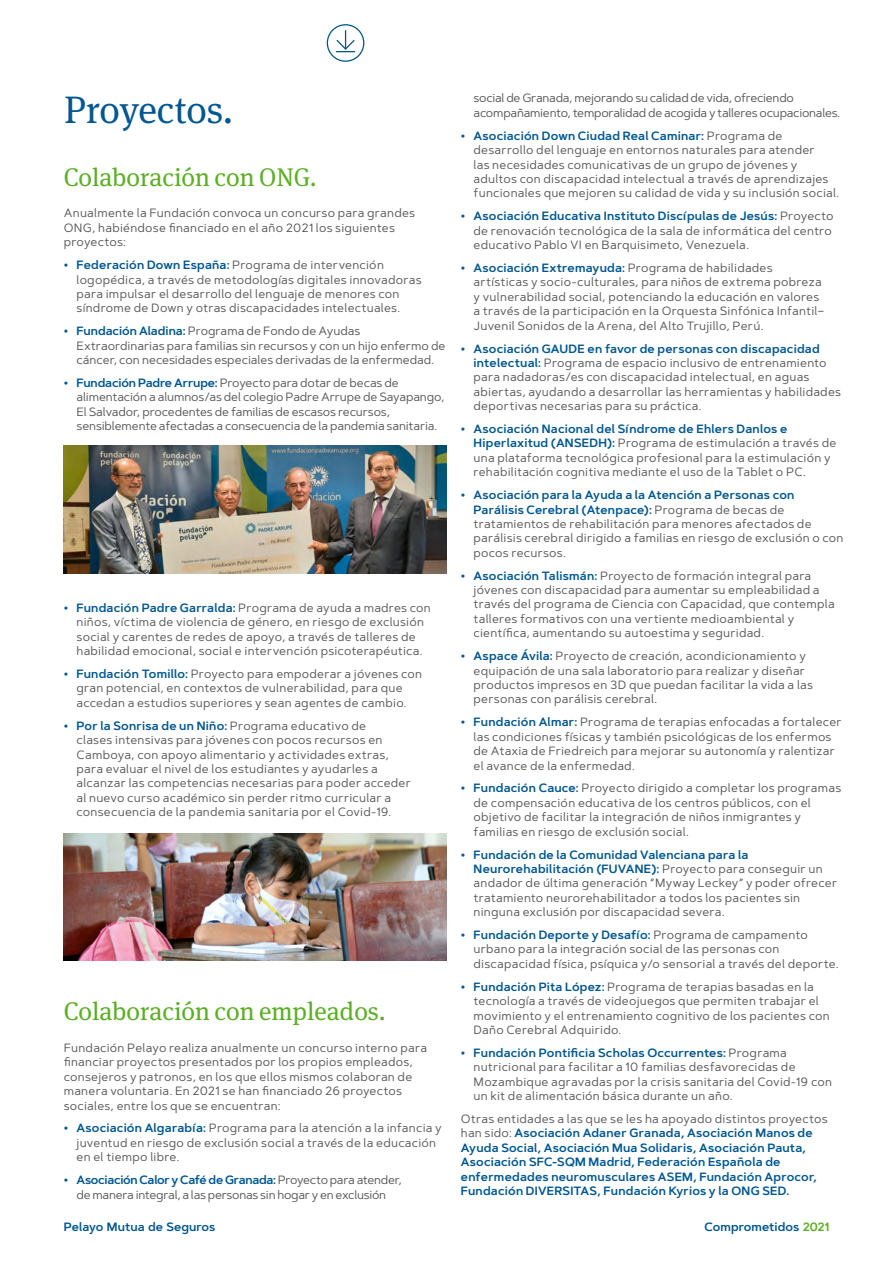
<style>
.page{position:relative;width:893px;height:1263px;background:#fff}
.page>*{position:absolute;margin:0;border:0;box-sizing:border-box;transform-origin:0 0}
.t1{font:38.25px "Meta Serif Pro";letter-spacing:-.005em;color:#005791}
.t2{font:25.5px "Meta Serif Pro";color:#5aaf24}
.t3{font:12px/14.4px "Artegra Sans";letter-spacing:.015em;color:#555756}
.t4{font:600 12px/14.4px "Artegra Sans";letter-spacing:.015em;color:#005791}
.t5{font:12px/14.4px "Artegra Sans";letter-spacing:-.01em;color:#555756}
.t6{font:12px/14.4px "Artegra Sans";letter-spacing:-.02em;color:#555756;text-align:center}
.s1{font-weight:600;color:#005791}
.s2{font-weight:400;color:#555756}
.s3{color:#5aaf24}
</style>
<div class="page">
<img style="left:64px;top:446px;width:382px;height:127px">
<img style="left:64px;top:833px;width:382px;height:128px">
<svg style="left:326px;top:24px;width:39px;height:38px"></svg>
<h1 class="t1" style="left:64px;top:82px;width:171px">Proyectos.</h1>
<h2 class="t2" style="left:64px;top:159px;width:255px">Colaboración con ONG.</h2>
<p class="t3" style="left:64px;top:206px;width:353px">Anualmente la Fundación convoca un concurso para grandes<br>ONG, habiéndose financiado en el año 2021 los siguientes proyectos:</p>
<p class="t3" style="left:77px;top:257px;width:347px;text-indent:-13px"><span class="s1">• Federación Down España:</span> Programa de intervención logopédica, a través de metodologías digitales innovadoras para impulsar el desarrollo del lenguaje de menores con síndrome de Down y otras discapacidades intelectuales.</p>
<p class="t3" style="left:77px;top:324px;width:371px;text-indent:-13px"><span class="s1">• Fundación Aladina:</span> Programa de Fondo de Ayudas<br>Extraordinarias para familias sin recursos y con un hijo enfermo de cáncer, con necesidades especiales derivadas de la enfermedad.</p>
<p class="t5" style="left:77px;top:375px;width:370px;text-indent:-13px"><span class="s1">• Fundación Padre Arrupe:</span> Proyecto para dotar de becas de alimentación a alumnos/as del colegio Padre Arrupe de Sayapango, El Salvador, procedentes de familias de escasos recursos, sensiblemente afectadas a consecuencia de la pandemia sanitaria.</p>
<p class="t3" style="left:64px;top:600px;width:369px;text-align:center"><span class="s1">• Fundación Padre Garralda:</span> Programa de ayuda a madres con niños, víctima de violencia de género, en riesgo de exclusión social y carentes de redes de apoyo, a través de talleres de habilidad emocional, social e intervención psicoterapéutica.</p>
<p class="t3" style="left:64px;top:666px;width:360px;text-align:center"><span class="s1">• Fundación Tomillo:</span> Proyecto para empoderar a jóvenes con gran potencial, en contextos de vulnerabilidad, para que accedan a estudios superiores y sean agentes de cambio.</p>
<p class="t3" style="left:77px;top:718px;width:336px;text-indent:-13px"><span class="s1">• Por la Sonrisa de un Niño:</span> Programa educativo de<br>clases intensivas para jóvenes con pocos recursos en Camboya, con apoyo alimentario y actividades extras, para evaluar el nivel de los estudiantes y ayudarles a alcanzar las competencias necesarias para poder acceder al nuevo curso académico sin perder ritmo curricular a consecuencia de la pandemia sanitaria por el Covid-19.</p>
<h2 class="t2" style="left:64px;top:993px;width:323px">Colaboración con empleados.</h2>
<p class="t3" style="left:64px;top:1040px;width:365px">Fundación Pelayo realiza anualmente un concurso interno para financiar proyectos presentados por los propios empleados, consejeros y patronos, en los que ellos mismos colaboran de manera voluntaria. En 2021 se han financiado 26 proyectos sociales, entre los que se encuentran:</p>
<p class="t3" style="left:77px;top:1121px;width:367px;text-indent:-13px"><span class="s1">• Asociación Algarabía:</span> Programa para la atención a la infancia y juventud en riesgo de exclusión social a través de la educación en el tiempo libre.</p>
<p class="t6" style="left:64px;top:1172px;width:340px"><span class="s1">• Asociación Calor y Café de Granada:</span> Proyecto para atender, de manera integral, a las personas sin hogar y en exclusión</p>
<p class="t6" style="left:474px;top:91px;width:368px;text-align:left">social de Granada, mejorando su calidad de vida, ofreciendo acompañamiento, temporalidad de acogida y talleres ocupacionales.</p>
<p class="t3" style="left:474px;top:128px;width:367px;text-indent:-13px"><span class="s1">• Asociación Down Ciudad Real Caminar:</span> Programa de desarrollo del lenguaje en entornos naturales para atender<br>las necesidades comunicativas de un grupo de jóvenes y adultos con discapacidad intelectual a través de aprendizajes funcionales que mejoren su calidad de vida y su inclusión social.</p>
<p class="t3" style="left:474px;top:209px;width:362px;text-indent:-13px"><span class="s1">• Asociación Educativa Instituto Discípulas de Jesús:</span> Proyecto de renovación tecnológica de la sala de informática del centro educativo Pablo VI en Barquisimeto, Venezuela.</p>
<p class="t3" style="left:474px;top:260px;width:352px;text-indent:-13px"><span class="s1">• Asociación Extremayuda:</span> Programa de habilidades artísticas y socio-culturales, para niños de extrema pobreza y vulnerabilidad social, potenciando la educación en valores a través de la participación en la Orquesta Sinfónica Infantil– Juvenil Sonidos de la Arena, del Alto Trujillo, Perú.</p>
<p class="t3" style="left:474px;top:341px;width:369px;text-indent:-13px"><span class="s1">• Asociación GAUDE en favor de personas con discapacidad intelectual:</span> Programa de espacio inclusivo de entrenamiento para nadadoras/es con discapacidad intelectual, en aguas abiertas, ayudando a desarrollar las herramientas y habilidades deportivas necesarias para su práctica.</p>
<p class="t3" style="left:474px;top:421px;width:364px;text-indent:-13px"><span class="s1">• Asociación Nacional del Síndrome de Ehlers Danlos e Hiperlaxitud (ANSEDH):</span> Programa de estimulación a través de una plataforma tecnológica profesional para la estimulación y rehabilitación cognitiva mediante el uso de la Tablet o PC.</p>
<p class="t3" style="left:474px;top:487px;width:371px;text-indent:-13px"><span class="s1">• Asociación para la Ayuda a la Atención a Personas con Parálisis Cerebral (Atenpace):</span> Programa de becas de tratamientos de rehabilitación para menores afectados de parálisis cerebral dirigido a familias en riesgo de exclusión o con pocos recursos.</p>
<p class="t3" style="left:474px;top:568px;width:363px;text-indent:-13px"><span class="s1">• Asociación Talismán:</span> Proyecto de formación integral para jóvenes con discapacidad para aumentar su empleabilidad a través del programa de Ciencia con Capacidad, que contempla talleres formativos con una vertiente medioambiental y científica, aumentando su autoestima y seguridad.</p>
<p class="t3" style="left:474px;top:648px;width:341px;text-indent:-13px"><span class="s1">• Aspace Ávila:</span> Proyecto de creación, acondicionamiento y equipación de una sala laboratorio para realizar y diseñar productos impresos en 3D que puedan facilitar la vida a las personas con parálisis cerebral.</p>
<p class="t3" style="left:474px;top:715px;width:370px;text-indent:-13px"><span class="s1">• Fundación Almar:</span> Programa de terapias enfocadas a fortalecer las condiciones físicas y también psicológicas de los enfermos de Ataxia de Friedreich para mejorar su autonomía y ralentizar el avance de la enfermedad.</p>
<p class="t3" style="left:474px;top:781px;width:369px;text-indent:-13px"><span class="s1">• Fundación Cauce:</span> Proyecto dirigido a completar los programas de compensación educativa de los centros públicos, con el objetivo de facilitar la integración de niños inmigrantes y familias en riesgo de exclusión social.</p>
<p class="t3" style="left:474px;top:847px;width:365px;text-indent:-13px"><span class="s1">• Fundación de la Comunidad Valenciana para la Neurorehabilitación (FUVANE):</span> Proyecto para conseguir un andador de última generación “Myway Leckey” y poder ofrecer tratamiento neurorehabilitador a todos los pacientes sin ninguna exclusión por discapacidad severa.</p>
<p class="t3" style="left:474px;top:927px;width:367px;text-indent:-13px"><span class="s1">• Fundación Deporte y Desafío:</span> Programa de campamento urbano para la integración social de las personas con discapacidad física, psíquica y/o sensorial a través del deporte.</p>
<p class="t3" style="left:474px;top:979px;width:358px;text-indent:-13px"><span class="s1">• Fundación Pita López:</span> Programa de terapias basadas en la tecnología a través de videojuegos que permiten trabajar el movimiento y el entrenamiento cognitivo de los pacientes con Daño Cerebral Adquirido.</p>
<p class="t3" style="left:474px;top:1045px;width:360px;text-indent:-13px"><span class="s1">• Fundación Pontificia Scholas Occurrentes:</span> Programa nutricional para facilitar a 10 familias desfavorecidas de Mozambique agravadas por la crisis sanitaria del Covid-19 con un kit de alimentación básica durante un año.</p>
<p class="t4" style="left:461px;top:1112px;width:368px"><span class="s2">Otras entidades a las que se les ha apoyado distintos proyectos han sido:</span> Asociación Adaner Granada, Asociación Manos de Ayuda Social, Asociación Mua Solidaris, Asociación Pauta, Asociación SFC-SQM Madrid, Federación Española de enfermedades neuromusculares ASEM, Fundación Aprocor, Fundación DIVERSITAS, Fundación Kyrios y la ONG SED.</p>
<p class="t4" style="left:64px;top:1219px;width:153px">Pelayo Mutua de Seguros</p>
<p class="t4" style="left:705px;top:1219px;width:126px">Comprometidos <span class="s3">2021</span></p>
</div>
